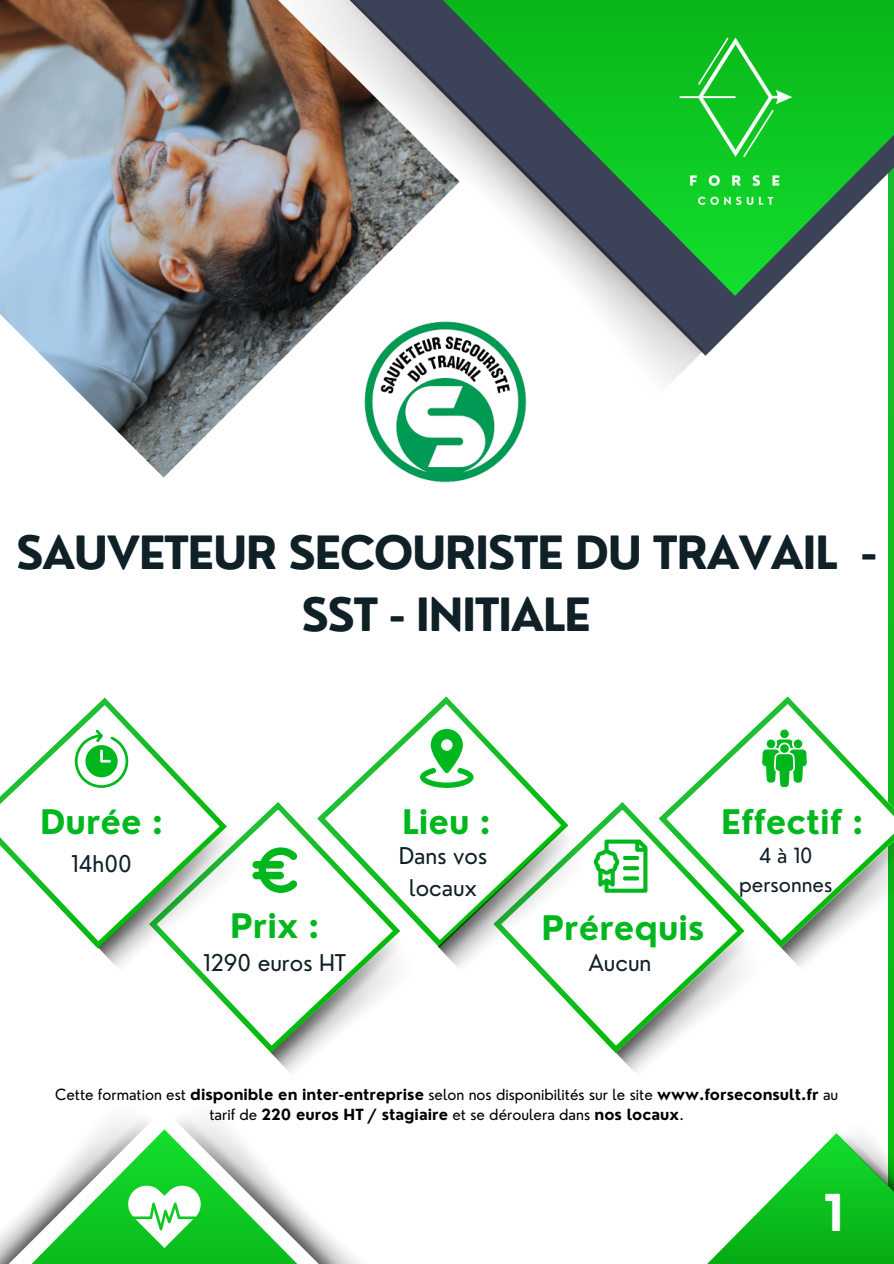
<style>
.page{position:relative;width:894px;height:1264px;background:#fff}
.page>*{position:absolute;margin:0;border:0;box-sizing:border-box;transform-origin:0 0}
.t1{font:700 49.5px "Nourd";color:#fff}
.t2{font:700 44.7px/61.8px "Nourd";letter-spacing:-.035em;color:#102027;text-align:center}
.t3{font:700 33px "Nourd";color:#00b71d}
.t4{font:22.5px/31.5px "Nourd";color:#102027;text-align:center}
.t5{font:20.4px/28.5px "Nourd";color:#102027;text-align:center}
.t6{font:700 15px/20.2px "Nourd";color:#000;text-align:center}
.s1{font-weight:400}
</style>
<div class="page">
<img style="left:0;top:0;width:239px;height:477px">
<svg style="left:156px;top:1129px;width:16px;height:134px"></svg>
<img style="left:172px;top:1118px;width:186px;height:145px">
<svg style="left:888px;top:356px;width:5px;height:753px;fill:#12bd20"></svg>
<svg style="left:196px;top:296px;width:697px;height:60px"></svg>
<svg style="left:196px;top:0;width:697px;height:296px"></svg>
<img style="left:238px;top:0;width:466px;height:402px">
<img style="left:636px;top:23px;width:198px;height:198px">
<img style="left:0;top:1119px;width:156px;height:144px">
<svg style="left:0;top:697px;width:203px;height:251px"></svg>
<svg style="left:677px;top:696px;width:216px;height:251px"></svg>
<svg style="left:762px;top:729px;width:44px;height:58px"></svg>
<svg style="left:336px;top:696px;width:209px;height:250px"></svg>
<svg style="left:420px;top:729px;width:53px;height:58px"></svg>
<svg style="left:493px;top:801px;width:251px;height:252px"></svg>
<svg style="left:149px;top:801px;width:251px;height:252px"></svg>
<svg style="left:255px;top:847px;width:42px;height:46px"></svg>
<svg style="left:593px;top:839px;width:54px;height:53px"></svg>
<svg style="left:75px;top:729px;width:53px;height:59px"></svg>
<svg style="left:708px;top:1133px;width:128px;height:130px"></svg>
<img style="left:836px;top:1109px;width:57px;height:154px">
<img style="left:98px;top:826px;width:157px;height:151px">
<img style="left:271px;top:934px;width:154px;height:139px">
<img style="left:438px;top:827px;width:155px;height:150px">
<img style="left:615px;top:931px;width:157px;height:142px">
<img style="left:780px;top:828px;width:113px;height:149px">
<img style="left:364px;top:321px;width:162px;height:162px">
<svg style="left:128px;top:1185px;width:72px;height:62px"></svg>
<h2 class="t2" style="left:16px;top:521px;width:861px">SAUVETEUR SECOURISTE DU TRAVAIL -<br>SST - INITIALE</h2>
<h3 class="t3" style="left:40px;top:800px;width:124px">Durée :</h3>
<p class="t4" style="left:71px;top:847px;width:62px">14h00</p>
<h3 class="t3" style="left:230px;top:905px;width:90px">Prix :</h3>
<p class="t4" style="left:203px;top:946px;width:144px">1290 euros HT</p>
<h2 class="t3" style="left:402px;top:800px;width:90px">Lieu :</h2>
<h3 class="t4" style="left:398px;top:840px;width:90px">Dans vos locaux</h3>
<h2 class="t3" style="left:541px;top:907px;width:164px">Prérequis</h2>
<p class="t4" style="left:588px;top:946px;width:65px">Aucun</p>
<h2 class="t3" style="left:721px;top:800px;width:143px">Effectif :</h2>
<h3 class="t5" style="left:739px;top:841px;width:95px">4 à 10 personnes</h3>
<p class="t6" style="left:55px;top:1084px;width:784px"><span class="s1">Cette formation est</span> disponible en inter-entreprise <span class="s1">selon nos disponibilités sur le site</span> www.forseconsult.fr <span class="s1">au tarif de</span> 220 euros HT / stagiaire <span class="s1">et se déroulera dans</span> nos locaux<span class="s1">.</span></p>
<p class="t1" style="left:823px;top:1181px;width:22px">1</p>
</div>
